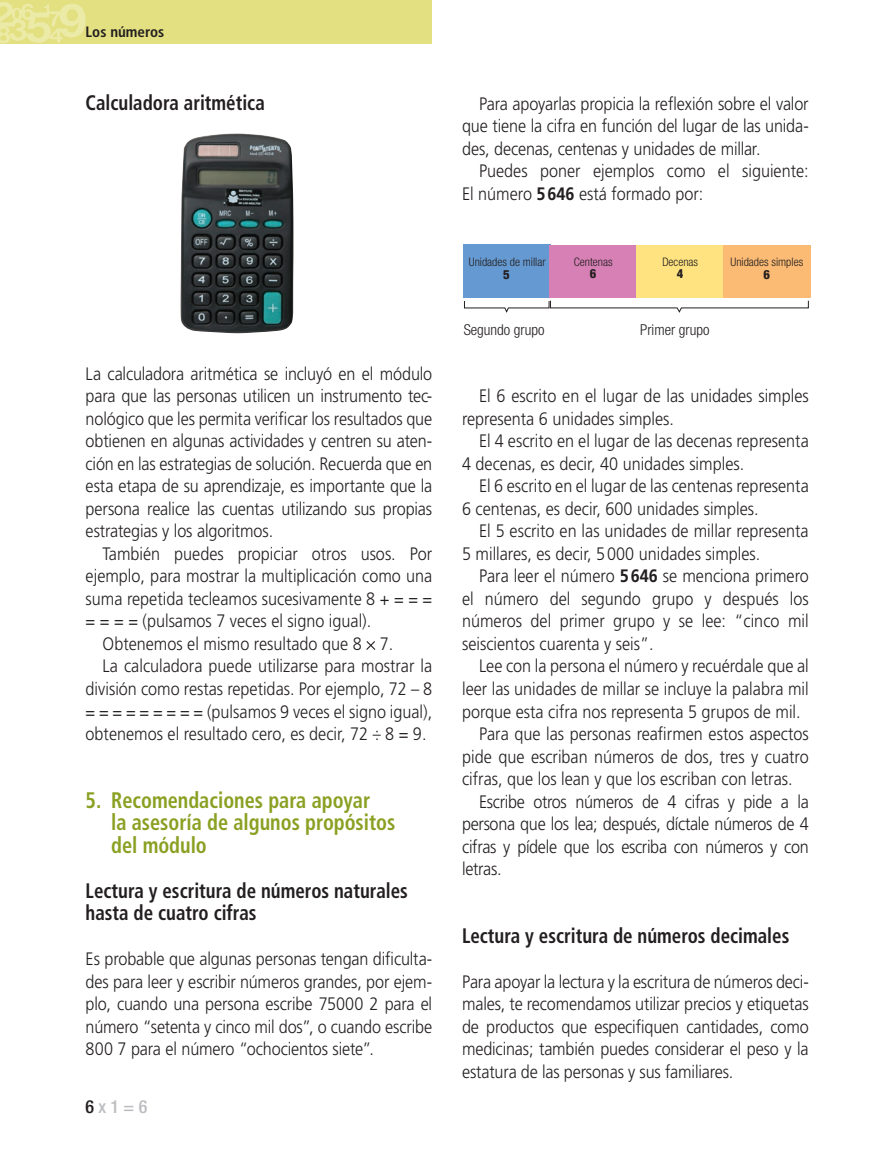
<style>
.page{position:relative;width:896px;height:1150px;background:#fff}
.page>*{position:absolute;margin:0;border:0;box-sizing:border-box;transform-origin:0 0}
.t1{font:700 condensed 22.5px/22.5px "Frutiger";color:#8aa022;scale:.9 1}
.t2{font:700 condensed 21px/22.5px "Frutiger";color:#231f20;scale:.9 1}
.t3{font:300 18px/22.5px "Frutiger";color:#231f20;text-align:justify;scale:.9 1}
.t4{font:300 18px "Frutiger";letter-spacing:-.02em;color:#231f20;scale:.9 1}
.t5{font:500 condensed 18px "Helvetica Neue LT Std";color:#bcbdc0}
.t6{font:300 condensed 15px "Helvetica Neue LT Std";color:#231f20}
.t7{font:700 condensed 15px "Frutiger";color:#231f20}
.t8{font:800 condensed 12.6px "Helvetica Neue LT Std";color:#231f20}
.t9{font:300 condensed 11.7px "Helvetica Neue LT Std";color:#231f20}
.s1{color:#231f20}
.s2{font-weight:700}
</style>
<div class="page">
<div style="left:0;top:0;width:432px;height:44px;background:#e3e081"></div>
<svg style="left:366px;top:641px;width:9px;height:9px"></svg>
<svg style="left:373px;top:730px;width:8px;height:10px"></svg>
<div style="left:464px;top:245px;width:87px;height:53px;background:#6599d1"></div>
<div style="left:550px;top:245px;width:87px;height:52px;background:#d780b5"></div>
<div style="left:637px;top:245px;width:87px;height:52px;background:#ffe380"></div>
<div style="left:723px;top:245px;width:87px;height:52px;background:#fcbb74"></div>
<img style="left:180px;top:133px;width:114px;height:200px">
<svg style="left:464px;top:300px;width:345px;height:13px"></svg>
<svg style="left:0;top:2px;width:86px;height:41px"></svg>
<p class="t7" style="left:86px;top:23px;width:80px">Los números</p>
<p class="t2" style="left:86px;top:91px;width:201px">Calculadora aritmética</p>
<p class="t3" style="left:86px;top:362px;width:387px">La calculadora aritmética se incluyó en el módulo para que las personas utilicen un instrumento tec&shy;nológico que les permita verificar los resultados que obtienen en algunas actividades y centren su aten&shy;ción en las estrategias de solución. Recuerda que en esta etapa de su aprendizaje, es importante que la persona realice las cuentas utilizando sus propias estrategias y los algoritmos.</p>
<p class="t3" style="left:103px;top:542px;width:368px">También puedes propiciar otros usos. Por</p>
<p class="t3" style="left:86px;top:565px;width:387px">ejemplo, para mostrar la multiplicación como una</p>
<p class="t3" style="left:86px;top:587px;width:387px">suma repetida tecleamos sucesivamente 8 + = = =</p>
<p class="t3" style="left:86px;top:610px;width:319px">= = = = (pulsamos 7 veces el signo igual).</p>
<p class="t3" style="left:103px;top:632px;width:324px">Obtenemos el mismo resultado que 8 7.</p>
<p class="t3" style="left:103px;top:655px;width:368px">La calculadora puede utilizarse para mostrar la</p>
<p class="t3" style="left:86px;top:677px;width:386px">división como restas repetidas. Por ejemplo, 72 – 8</p>
<p class="t3" style="left:86px;top:700px;width:386px">= = = = = = = = = (pulsamos 9 veces el signo igual),</p>
<p class="t3" style="left:86px;top:722px;width:380px">obtenemos el resultado cero, es decir, 72 8 = 9.</p>
<p class="t1" style="left:111px;top:788px;width:317px;text-indent:-25px">5. Recomendaciones para apoyar<br>la asesoría de algunos propósitos del módulo</p>
<p class="t2" style="left:86px;top:879px;width:359px">Lectura y escritura de números naturales hasta de cuatro cifras</p>
<p class="t3" style="left:86px;top:947px;width:387px">Es probable que algunas personas tengan dificulta&shy;des para leer y escribir números grandes, por ejem&shy;plo, cuando una persona escribe 75000 2 para el número “setenta y cinco mil dos”, o cuando escribe 800 7 para el número “ochocientos siete”.</p>
<p class="t5" style="left:86px;top:1095px;width:63px"><span class="s1">6</span> x 1 = 6</p>
<p class="t3" style="left:462px;top:92px;width:387px;text-indent:17px">Para apoyarlas propicia la reflexión sobre el valor que tiene la cifra en función del lugar de las unida&shy;des, decenas, centenas y unidades de millar.</p>
<p class="t3" style="left:462px;top:160px;width:387px;text-indent:17px">Puedes poner ejemplos como el siguiente:<br>El número <span class="s2">5646</span> está formado por:</p>
<p class="t9" style="left:469px;top:255px;width:78px">Unidades de millar</p>
<p class="t8" style="left:503px;top:267px;width:8px">5</p>
<p class="t9" style="left:574px;top:255px;width:40px">Centenas</p>
<p class="t8" style="left:590px;top:266px;width:8px">6</p>
<p class="t9" style="left:662px;top:255px;width:37px">Decenas</p>
<p class="t8" style="left:677px;top:266px;width:8px">4</p>
<p class="t9" style="left:730px;top:255px;width:74px">Unidades simples</p>
<p class="t8" style="left:763px;top:267px;width:8px">6</p>
<p class="t6" style="left:464px;top:321px;width:82px">Segundo grupo</p>
<p class="t6" style="left:640px;top:321px;width:71px">Primer grupo</p>
<p class="t3" style="left:462px;top:385px;width:387px;text-indent:17px">El 6 escrito en el lugar de las unidades simples representa 6 unidades simples.</p>
<p class="t3" style="left:462px;top:430px;width:387px;text-indent:17px">El 4 escrito en el lugar de las decenas representa<br>4 decenas, es decir, 40 unidades simples.</p>
<p class="t3" style="left:462px;top:475px;width:387px;text-indent:17px">El 6 escrito en el lugar de las centenas representa<br>6 centenas, es decir, 600 unidades simples.</p>
<p class="t3" style="left:462px;top:520px;width:387px;text-indent:17px">El 5 escrito en las unidades de millar representa<br>5 millares, es decir, 5000 unidades simples.</p>
<p class="t3" style="left:462px;top:565px;width:387px;text-indent:17px">Para leer el número <span class="s2">5646</span> se menciona primero el número del segundo grupo y después los números del primer grupo y se lee: “cinco mil seiscientos cuarenta y seis”.</p>
<p class="t3" style="left:479px;top:655px;width:368px">Lee con la persona el número y recuérdale que al</p>
<p class="t3" style="left:462px;top:677px;width:387px">leer las unidades de millar se incluye la palabra mil</p>
<p class="t3" style="left:462px;top:700px;width:378px">porque esta cifra nos representa 5 grupos de mil.</p>
<p class="t3" style="left:479px;top:722px;width:368px">Para que las personas reafirmen estos aspectos</p>
<p class="t3" style="left:462px;top:745px;width:386px">pide que escriban números de dos, tres y cuatro</p>
<p class="t3" style="left:462px;top:767px;width:369px">cifras, que los lean y que los escriban con letras.</p>
<p class="t4" style="left:479px;top:791px;width:368px">Escribe otros números de 4 cifras y pide a la</p>
<p class="t4" style="left:462px;top:813px;width:387px">persona que los lea; después, díctale números de 4</p>
<p class="t4" style="left:462px;top:836px;width:387px">cifras y pídele que los escriba con números y con</p>
<p class="t3" style="left:462px;top:857px;width:45px">letras.</p>
<p class="t2" style="left:462px;top:924px;width:365px">Lectura y escritura de números decimales</p>
<p class="t3" style="left:462px;top:970px;width:387px">Para apoyar la lectura y la escritura de números deci&shy;males, te recomendamos utilizar precios y etiquetas de productos que especifiquen cantidades, como medicinas; también puedes considerar el peso y la estatura de las personas y sus familiares.</p>
</div>
